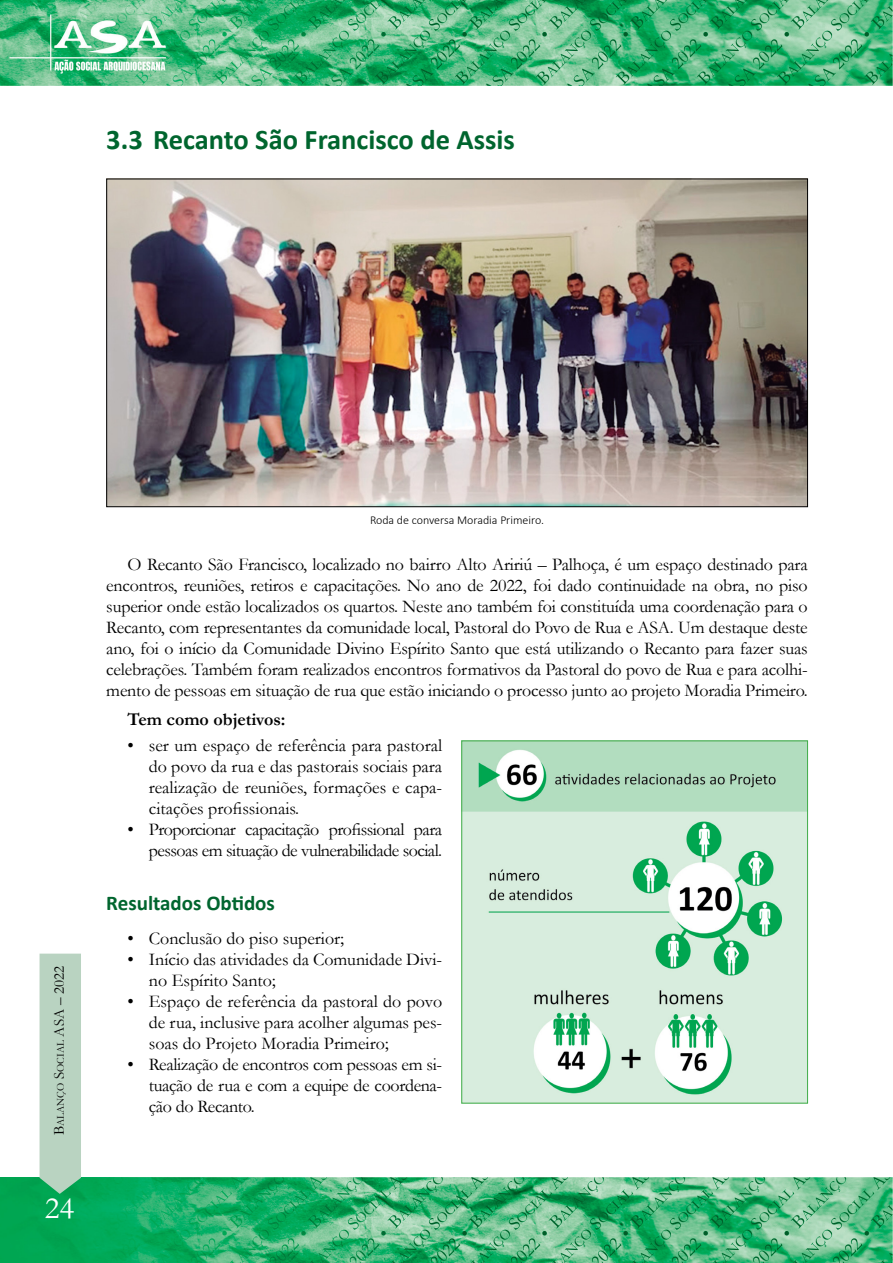
<style>
.page{position:relative;width:893px;height:1263px;background:#fff}
.page>*{position:absolute;margin:0;border:0;box-sizing:border-box;transform-origin:0 0}
.t1{font:31.5px "Garamond";color:#fff}
.t2{font:700 28.5px "Calibri";color:#00652e}
.t3{font:700 21px "Calibri";color:#00652e}
.t4{font:18px/21px "Garamond";letter-spacing:-.01em;color:#000;text-align:justify}
.t5{font:18px/21px "Garamond";letter-spacing:-.03em;color:#000;text-align:right}
.t6{font:700 18px "Garamond";color:#000}
.t7{font:300 12px "Calibri";color:#000}
.t8{font:10.5px "Garamond";color:#000}
.s1{font-size:15px}
</style>
<div class="page">
<img style="left:0;top:1178px;width:893px;height:85px">
<div style="left:40px;top:954px;width:41px;height:240px;background:#b9d3c1"></div>
<img style="left:0;top:0;width:893px;height:85px">
<img style="left:463px;top:742px;width:343px;height:359px">
<div style="left:461px;top:740px;width:347px;height:363px;border:1px solid #41ad49"></div>
<img style="left:108px;top:181px;width:698px;height:324px">
<h2 class="t2" style="left:106px;top:121px;width:410px">3.3 Recanto São Francisco de Assis</h2>
<p class="t8" style="left:53px;top:1135px;width:171px;rotate:-90deg"><span class="s1">B</span>alanço <span class="s1">S</span>ocial <span class="s1">ASA – 2022</span></p>
<h1 class="t1" style="left:45px;top:1186px;width:31px">24</h1>
<p class="t7" style="left:370px;top:512px;width:176px">Roda de conversa Moradia Primeiro.</p>
<p class="t4" style="left:106px;top:553px;width:703px;text-indent:21px">O Recanto São Francisco, localizado no bairro Alto Aririú – Palhoça, é um espaço destinado para encontros, reuniões, retiros e capacitações. No ano de 2022, foi dado continuidade na obra, no piso superior onde estão localizados os quartos. Neste ano também foi constituída uma coordenação para o Recanto, com representantes da comunidade local, Pastoral do Povo de Rua e ASA. Um destaque deste ano, foi o início da Comunidade Divino Espírito Santo que está utilizando o Recanto para fazer suas celebrações. Também foram realizados encontros formativos da Pastoral do povo de Rua e para acolhi&shy;mento de pessoas em situação de rua que estão iniciando o processo junto ao projeto Moradia Primeiro.</p>
<p class="t6" style="left:128px;top:707px;width:160px">Tem como objetivos:</p>
<p class="t4" style="left:149px;top:734px;width:295px;text-indent:-21px">• ser um espaço de referência para pastoral do povo da rua e das pastorais sociais para realização de reuniões, formações e capa&shy;citações profissionais.</p>
<p class="t5" style="left:128px;top:818px;width:316px">• Proporcionar capacitação profissional para pessoas em situação de vulnerabilidade social.</p>
<p class="t3" style="left:106px;top:890px;width:170px">Resultados Obtidos</p>
<p class="t4" style="left:128px;top:927px;width:218px">• Conclusão do piso superior;</p>
<p class="t4" style="left:149px;top:948px;width:295px;text-indent:-21px">• Início das atividades da Comunidade Divi&shy;no Espírito Santo;</p>
<p class="t4" style="left:149px;top:991px;width:295px;text-indent:-21px">• Espaço de referência da pastoral do povo de rua, inclusive para acolher algumas pes&shy;soas do Projeto Moradia Primeiro;</p>
<p class="t4" style="left:149px;top:1054px;width:295px;text-indent:-21px">• Realização de encontros com pessoas em si&shy;tuação de rua e com a equipe de coordena&shy;ção do Recanto.</p>
</div>
